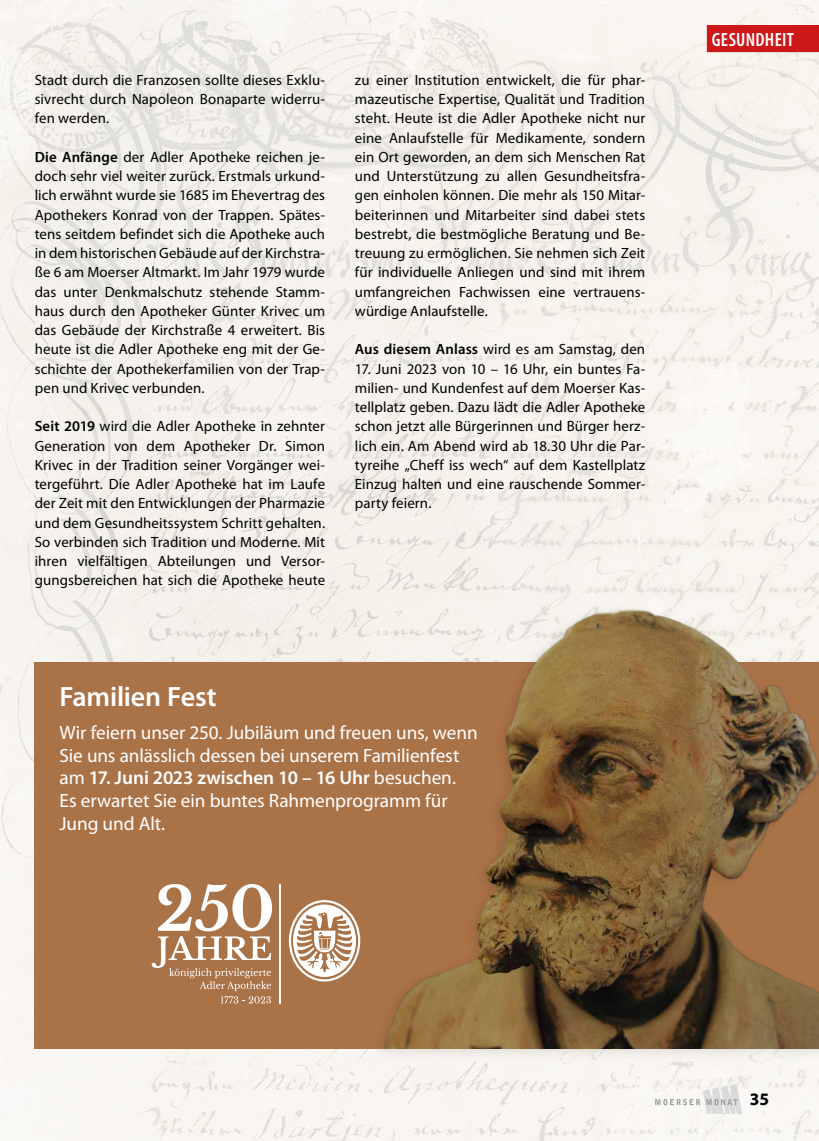
<style>
.page{position:relative;width:819px;height:1141px;background:#fff}
.page>*{position:absolute;margin:0;border:0;box-sizing:border-box;transform-origin:0 0}
.t1{font:600 28px "Myriad Pro";letter-spacing:-.01em;color:#fff}
.t2{font:19.25px/22.8px "Myriad Pro";letter-spacing:-.005em;color:#fff}
.t3{font:600 condensed 19.25px "Myriad Pro";letter-spacing:.015em;color:#fff}
.t4{font:700 17.5px "Myriad Pro";color:#000}
.t5{font:14.88px/19.2px "Myriad Pro";letter-spacing:.01em;color:#000;text-align:justify}
.s1{font-weight:600}
</style>
<div class="page">
<img style="left:0;top:0;width:819px;height:1141px">
<div style="left:35px;top:663px;width:784px;height:386px;background:#aa7247"></div>
<div style="left:370px;top:602px;width:449px;height:460px;background:#000;opacity:.1"></div>
<img style="left:376px;top:578px;width:443px;height:471px">
<img style="left:0;top:0;width:1px;height:489px">
<svg style="left:152px;top:884px;width:120px;height:119px"></svg>
<hr style="left:280px;top:884px;width:1px;height:120px;background:#fff">
<svg style="left:289px;top:900px;width:71px;height:82px"></svg>
<svg style="left:655px;top:1084px;width:87px;height:30px"></svg>
<div style="left:706px;top:25px;width:113px;height:27px;background:#cd1719"></div>
<p class="t5" style="left:35px;top:71px;width:292px">Stadt durch die Franzosen sollte dieses Exklu&shy;sivrecht durch Napoleon Bonaparte widerru&shy;fen werden.</p>
<p class="t5" style="left:35px;top:148px;width:292px"><span class="s1">Die Anfänge</span> der Adler Apotheke reichen je&shy;doch sehr viel weiter zurück. Erstmals urkund&shy;lich erwähnt wurde sie 1685 im Ehevertrag des Apothekers Konrad von der Trappen. Spätes&shy;tens seitdem befindet sich die Apotheke auch in dem historischen Gebäude auf der Kirchstra&shy;ße 6 am Moerser Altmarkt. Im Jahr 1979 wurde das unter Denkmalschutz stehende Stamm&shy;haus durch den Apotheker Günter Krivec um das Gebäude der Kirchstraße 4 erweitert. Bis heute ist die Adler Apotheke eng mit der Ge&shy;schichte der Apothekerfamilien von der Trap&shy;pen und Krivec verbunden.</p>
<p class="t5" style="left:35px;top:417px;width:292px"><span class="s1">Seit 2019</span> wird die Adler Apotheke in zehnter Generation von dem Apotheker Dr. Simon Krivec in der Tradition seiner Vorgänger wei&shy;tergeführt. Die Adler Apotheke hat im Laufe der Zeit mit den Entwicklungen der Pharmazie und dem Gesundheitssystem Schritt gehalten.<br>So verbinden sich Tradition und Moderne. Mit ihren vielfältigen Abteilungen und Versor&shy;gungsbereichen hat sich die Apotheke heute</p>
<p class="t5" style="left:355px;top:71px;width:292px">zu einer Institution entwickelt, die für phar&shy;mazeutische Expertise, Qualität und Tradition steht. Heute ist die Adler Apotheke nicht nur eine Anlaufstelle für Medikamente, sondern ein Ort geworden, an dem sich Menschen Rat und Unterstützung zu allen Gesundheitsfra&shy;gen einholen können. Die mehr als 150 Mitar&shy;beiterinnen und Mitarbeiter sind dabei stets bestrebt, die bestmögliche Beratung und Be&shy;treuung zu ermöglichen. Sie nehmen sich Zeit für individuelle Anliegen und sind mit ihrem umfangreichen Fachwissen eine vertrauens&shy;würdige Anlaufstelle.</p>
<p class="t5" style="left:355px;top:340px;width:292px"><span class="s1">Aus diesem Anlass</span> wird es am Samstag, den</p>
<p class="t5" style="left:355px;top:359px;width:292px">17. Juni 2023 von 10 – 16 Uhr, ein buntes Fa&shy;milien- und Kundenfest auf dem Moerser Kas&shy;tellplatz geben. Dazu lädt die Adler Apotheke schon jetzt alle Bürgerinnen und Bürger herz&shy;lich ein. Am Abend wird ab 18.30 Uhr die Par&shy;tyreihe „Cheff iss wech“ auf dem Kastellplatz Einzug halten und eine rauschende Sommer&shy;party feiern.</p>
<h1 class="t1" style="left:60px;top:681px;width:158px">Familien Fest</h1>
<p class="t2" style="left:60px;top:721px;width:419px">Wir feiern unser 250. Jubiläum und freuen uns, wenn Sie uns anlässlich dessen bei unserem Familienfest am <span class="s1">17. Juni 2023 zwischen 10 – 16 Uhr</span> besuchen.<br>Es erwartet Sie ein buntes Rahmenprogramm für Jung und Alt.</p>
<p class="t3" style="left:711px;top:29px;width:84px">GESUNDHEIT</p>
<p class="t4" style="left:749px;top:1088px;width:21px">35</p>
</div>
